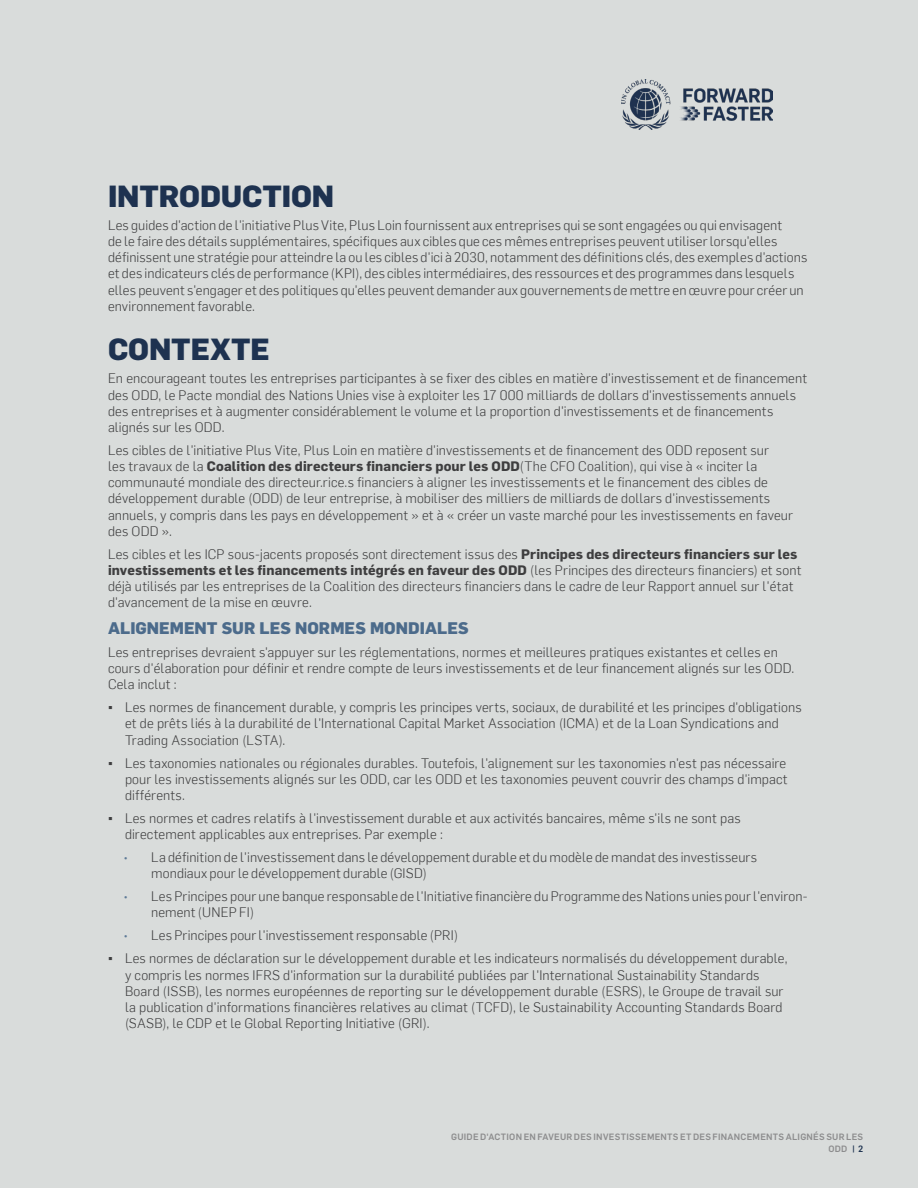
<style>
.page{position:relative;width:918px;height:1188px;background:#d9dcdb}
.page>*{position:absolute;margin:0;border:0;box-sizing:border-box;transform-origin:0 0}
.Bodytext{font:800 30px "Flama";letter-spacing:-.005em;color:#1e3250}
.Bodytext-2{font:800 16.5px "Flama";letter-spacing:.005em;color:#4c6b8b}
.Bodytext-3{font:300 13.5px/16.2px "Flama";letter-spacing:.01em;color:#3e3e3f}
.t1{font:500 9px/12px "Flama";letter-spacing:.025em;color:#8d8d8e;text-align:right}
.s1{font-weight:700}
.s2{font-family:"Arial";font-weight:400}
.s3{font-weight:700;font-size:7.5px;color:#5e7a97}
.s4{color:#1e3250}
</style>
<div class="page">
<img style="left:622px;top:79px;width:151px;height:51px">
<p class="Bodytext" style="left:108px;top:177px;width:228px">INTRODUCTION</p>
<p class="Bodytext-3" style="left:108px;top:216px;width:701px">Les guides d'action de l'initiative Plus Vite, Plus Loin fournissent aux entreprises qui se sont engagées ou qui envisagent<br>de le faire des détails supplémentaires, spécifiques aux cibles que ces mêmes entreprises peuvent utiliser lorsqu'elles définissent une stratégie pour atteindre la ou les cibles d'ici à 2030, notamment des définitions clés, des exemples d'actions et des indicateurs clés de performance (KPI), des cibles intermédiaires, des ressources et des programmes dans lesquels elles peuvent s'engager et des politiques qu'elles peuvent demander aux gouvernements de mettre en œuvre pour créer un environnement favorable.</p>
<p class="Bodytext" style="left:108px;top:331px;width:163px">CONTEXTE</p>
<p class="Bodytext-3" style="left:108px;top:370px;width:701px">En encourageant toutes les entreprises participantes à se fixer des cibles en matière d'investissement et de financement des ODD, le Pacte mondial des Nations Unies vise à exploiter les 17 000 milliards de dollars d'investissements annuels des entreprises et à augmenter considérablement le volume et la proportion d'investissements et de financements alignés sur les ODD.</p>
<p class="Bodytext-3" style="left:108px;top:441px;width:686px">Les cibles de l'initiative Plus Vite, Plus Loin en matière d'investissements et de financement des ODD reposent sur<br>les travaux de la <span class="s1">Coalition des directeurs financiers pour les ODD</span>(The CFO Coalition), qui vise à « inciter la communauté mondiale des directeur.rice.s financiers à aligner les investissements et le financement des cibles de développement durable (ODD) de leur entreprise, à mobiliser des milliers de milliards de dollars d'investissements annuels, y compris dans les pays en développement » et à « créer un vaste marché pour les investissements en faveur des ODD ».</p>
<p class="Bodytext-3" style="left:108px;top:545px;width:695px">Les cibles et les ICP sous-jacents proposés sont directement issus des <span class="s1">Principes des directeurs financiers sur les investissements et les financements intégrés en faveur des ODD</span> (les Principes des directeurs financiers) et sont déjà utilisés par les entreprises de la Coalition des directeurs financiers dans le cadre de leur Rapport annuel sur l'état d'avancement de la mise en œuvre.</p>
<p class="Bodytext-2" style="left:108px;top:618px;width:362px">ALIGNEMENT SUR LES NORMES MONDIALES</p>
<p class="Bodytext-3" style="left:108px;top:643px;width:688px">Les entreprises devraient s'appuyer sur les réglementations, normes et meilleures pratiques existantes et celles en cours d'élaboration pour définir et rendre compte de leurs investissements et de leur financement alignés sur les ODD.<br>Cela inclut :</p>
<p class="Bodytext-3" style="left:125px;top:699px;width:678px;text-indent:-17px"><span class="s2">▪</span> Les normes de financement durable, y compris les principes verts, sociaux, de durabilité et les principes d'obligations et de prêts liés à la durabilité de l'International Capital Market Association (ICMA) et de la Loan Syndications and<br>Trading Association (LSTA).</p>
<p class="Bodytext-3" style="left:125px;top:754px;width:664px;text-align:justify;text-indent:-17px"><span class="s2">▪</span> Les taxonomies nationales ou régionales durables. Toutefois, l'alignement sur les taxonomies n'est pas nécessaire pour les investissements alignés sur les ODD, car les ODD et les taxonomies peuvent couvrir des champs d'impact différents.</p>
<p class="Bodytext-3" style="left:125px;top:809px;width:617px;text-indent:-17px"><span class="s2">▪</span> Les normes et cadres relatifs à l'investissement durable et aux activités bancaires, même s'ils ne sont pas directement applicables aux entreprises. Par exemple :</p>
<p class="Bodytext-3" style="left:151px;top:849px;width:607px;text-indent:-27px"><span class="s3">•</span> La définition de l'investissement dans le développement durable et du modèle de mandat des investisseurs mondiaux pour le développement durable (GISD)</p>
<p class="Bodytext-3" style="left:151px;top:888px;width:658px;text-indent:-27px"><span class="s3">•</span> Les Principes pour une banque responsable de l'Initiative financière du Programme des Nations unies pour l'environ&shy;nement (UNEP FI)</p>
<p class="Bodytext-3" style="left:124px;top:927px;width:336px"><span class="s3">•</span> Les Principes pour l'investissement responsable (PRI)</p>
<p class="Bodytext-3" style="left:125px;top:950px;width:664px;text-indent:-17px"><span class="s2">▪</span> Les normes de déclaration sur le développement durable et les indicateurs normalisés du développement durable, y compris les normes IFRS d'information sur la durabilité publiées par l'International Sustainability Standards Board (ISSB), les normes européennes de reporting sur le développement durable (ESRS), le Groupe de travail sur la publication d'informations financières relatives au climat (TCFD), le Sustainability Accounting Standards Board (SASB), le CDP et le Global Reporting Initiative (GRI).</p>
<p class="t1" style="left:451px;top:1130px;width:414px">GUIDE D'ACTION EN FAVEUR DES INVESTISSEMENTS ET DES FINANCEMENTS ALIGNÉS SUR LES<br>ODD <span class="s4">| 2</span></p>
</div>
